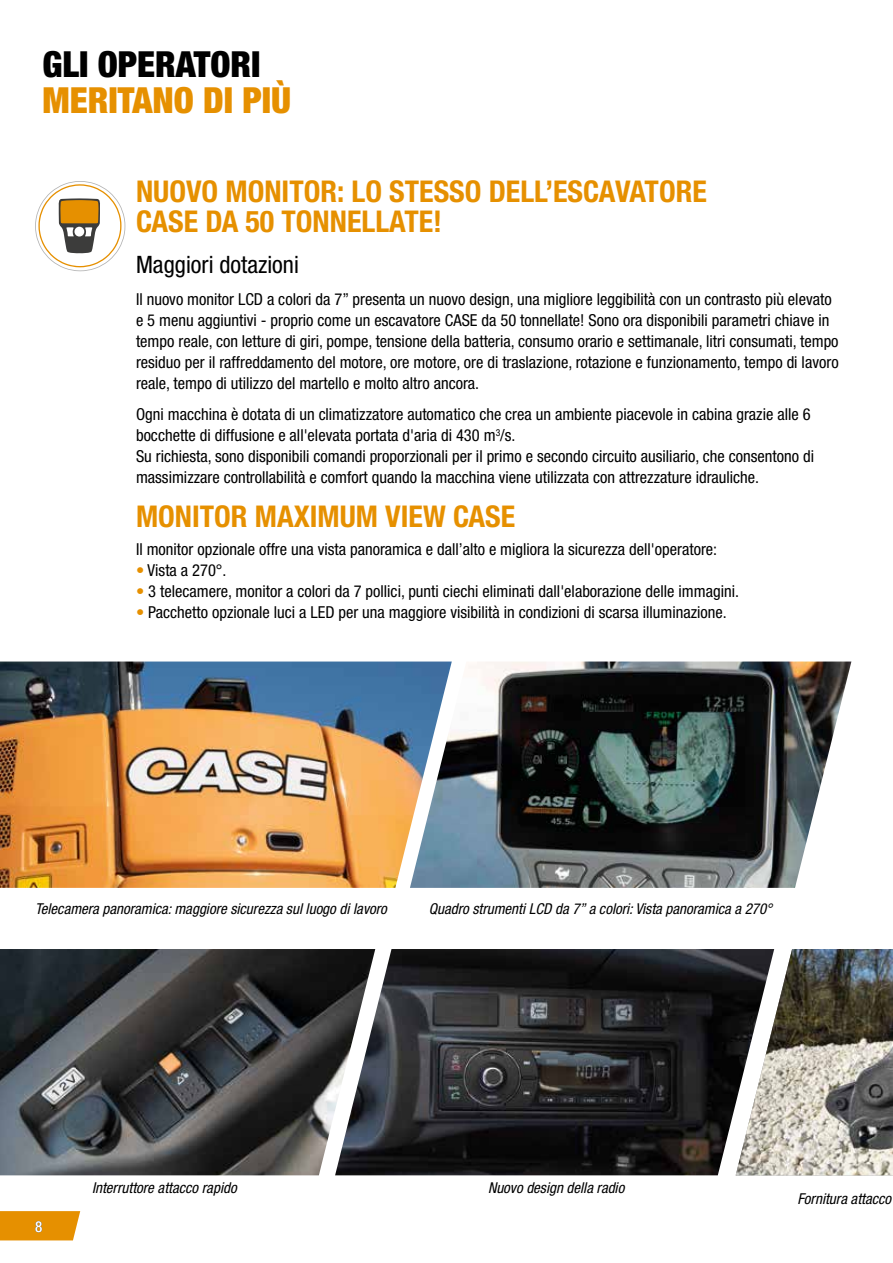
<style>
.page{position:relative;width:893px;height:1263px;background:#fff}
.page>*{position:absolute;margin:0;border:0;box-sizing:border-box;transform-origin:0 0}
.t1{font:900 condensed 36px "Helvetica Neue LT Std";color:#e69000}
.t2{font:900 condensed 36px "Helvetica Neue LT Std";color:#000}
.t3{font:700 condensed 30px/30px "Helvetica Neue LT Std";color:#e69000}
.t4{font:condensed 24px "Helvetica Neue LT Std";color:#000}
.t5{font:condensed 16.5px/21px "Helvetica Neue LT Std";color:#000}
.t6{font:italic condensed 15px "Helvetica Neue LT Std";color:#000}
.t7{font:condensed 15px "Helvetica Neue LT Std";color:#fff}
.s1{color:#e69000}
</style>
<div class="page">
<svg style="left:0;top:1211px;width:80px;height:29px;background:#e7950b"></svg>
<img style="left:0;top:661px;width:410px;height:227px">
<img style="left:0;top:949px;width:335px;height:226px">
<img style="left:774px;top:949px;width:119px;height:226px">
<img style="left:335px;top:949px;width:439px;height:226px">
<img style="left:410px;top:661px;width:441px;height:227px">
<svg style="left:35px;top:181px;width:90px;height:90px"></svg>
<h1 class="t2" style="left:43px;top:42px;width:220px">GLI OPERATORI</h1>
<h1 class="t1" style="left:43px;top:78px;width:250px">MERITANO DI PIÙ</h1>
<h2 class="t3" style="left:136px;top:176px;width:572px">NUOVO MONITOR: LO STESSO DELL’ESCAVATORE<br>CASE DA 50 TONNELLATE!</h2>
<h3 class="t4" style="left:136px;top:251px;width:164px">Maggiori dotazioni</h3>
<p class="t5" style="left:136px;top:288px;width:704px">Il nuovo monitor LCD a colori da 7” presenta un nuovo design, una migliore leggibilità con un contrasto più elevato e 5 menu aggiuntivi - proprio come un escavatore CASE da 50 tonnellate! Sono ora disponibili parametri chiave in tempo reale, con letture di giri, pompe, tensione della batteria, consumo orario e settimanale, litri consumati, tempo residuo per il raffreddamento del motore, ore motore, ore di traslazione, rotazione e funzionamento, tempo di lavoro reale, tempo di utilizzo del martello e molto altro ancora.</p>
<p class="t5" style="left:136px;top:404px;width:679px">Ogni macchina è dotata di un climatizzatore automatico che crea un ambiente piacevole in cabina grazie alle 6 bocchette di diffusione e all'elevata portata d'aria di 430 m<sup>3</sup>/s.<br>Su richiesta, sono disponibili comandi proporzionali per il primo e secondo circuito ausiliario, che consentono di massimizzare controllabilità e comfort quando la macchina viene utilizzata con attrezzature idrauliche.</p>
<h2 class="t3" style="left:136px;top:501px;width:381px">MONITOR MAXIMUM VIEW CASE</h2>
<p class="t5" style="left:136px;top:538px;width:583px">Il monitor opzionale offre una vista panoramica e dall’alto e migliora la sicurezza dell'operatore:</p>
<p class="t5" style="left:136px;top:559px;width:92px"><span class="s1">•</span> Vista a 270°.</p>
<p class="t5" style="left:136px;top:580px;width:605px"><span class="s1">•</span> 3 telecamere, monitor a colori da 7 pollici, punti ciechi eliminati dall'elaborazione delle immagini.</p>
<p class="t5" style="left:136px;top:601px;width:592px"><span class="s1">•</span> Pacchetto opzionale luci a LED per una maggiore visibilità in condizioni di scarsa illuminazione.</p>
<p class="t6" style="left:35px;top:900px;width:353px">Telecamera panoramica: maggiore sicurezza sul luogo di lavoro</p>
<p class="t6" style="left:429px;top:900px;width:345px">Quadro strumenti LCD da 7” a colori: Vista panoramica a 270°</p>
<p class="t7" style="left:35px;top:1218px;width:9px">8</p>
<p class="t6" style="left:92px;top:1179px;width:146px">Interruttore attacco rapido</p>
<p class="t6" style="left:488px;top:1179px;width:138px">Nuovo design della radio</p>
<p class="t6" style="left:798px;top:1190px;width:95px">Fornitura attacco</p>
</div>
